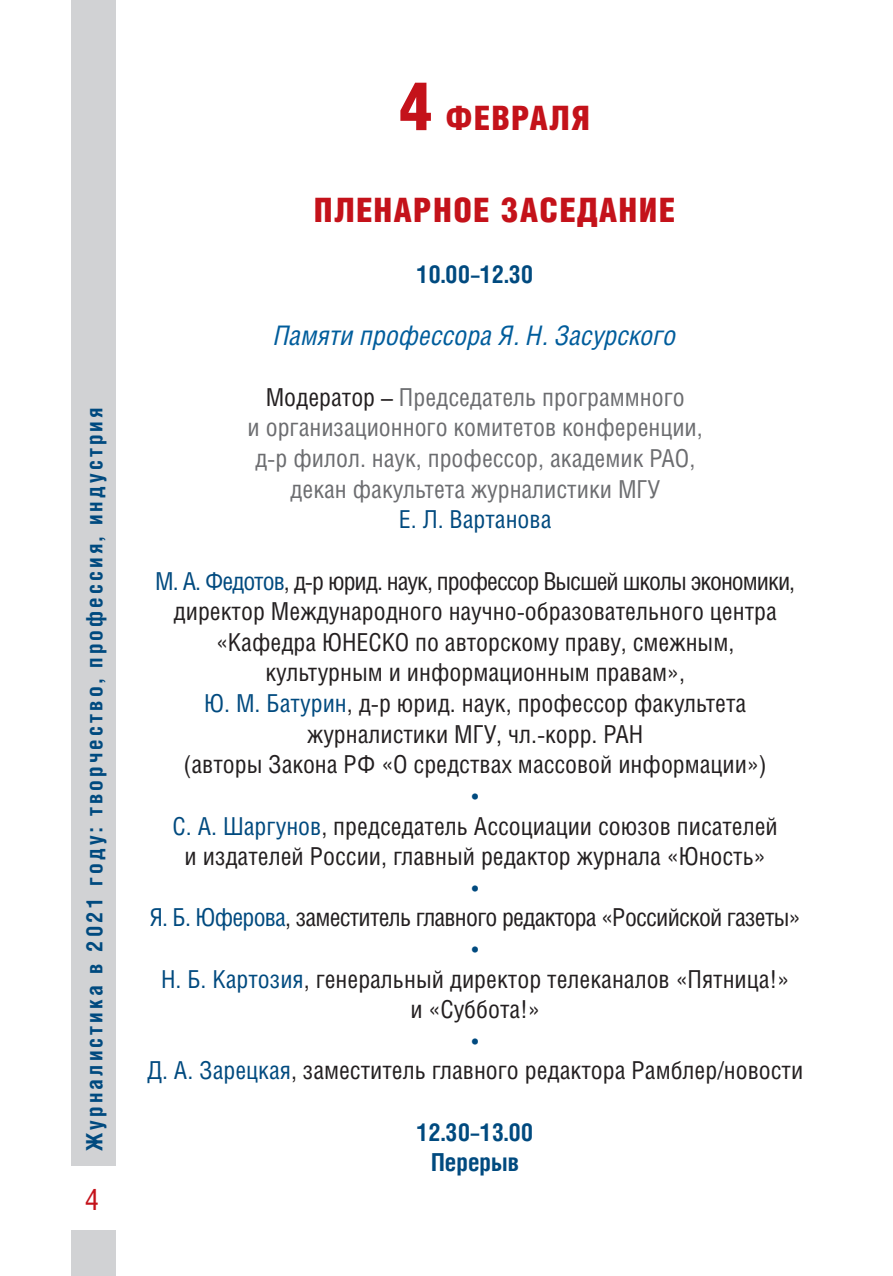
<style>
.page{position:relative;width:893px;height:1276px;background:#fff}
.page>*{position:absolute;margin:0;border:0;box-sizing:border-box;transform-origin:0 0}
.Zagol{font:33.75px "Helios Cond Black C";letter-spacing:.04em;color:#c4121a}
.t1{font:29.25px "Helios Cond";color:#c4121a}
.Nazv_seccii{font:italic 27px "Helios Cond";color:#005d9c}
.Text{font:24.75px/30.6px "Helios Cond";color:#231f20;text-align:center}
.Text-2{font:24.75px/30.6px "Helios Cond";color:#6c6d70;text-align:center}
.Text-3{font:24.75px "Helios Cond";letter-spacing:-.03em;color:#231f20}
.data-vremya{font:700 24.75px/30.6px "Helios Cond C";color:#004a7f;text-align:center}
.Text-4{font:24.75px "Helios Cond";color:#004a7f}
.t2{font:700 22.5px "Helios Cond";letter-spacing:.14em;color:#004a7f}
.s1{font-size:67.5px}
.s2{color:#231f20}
.s3{color:#004a7f}
</style>
<div class="page">
<div style="left:71px;top:0;width:45px;height:1276px;background:#d1d2d4"></div>
<div style="left:60px;top:1166px;width:64px;height:63px;background:#fff"></div>
<p class="t2" style="left:81px;top:1150px;width:744px;rotate:-90deg">Журналистика в 2021 году: творчество, профессия, индустрия</p>
<p class="t1" style="left:85px;top:1181px;width:16px">4</p>
<p class="Zagol" style="left:399px;top:99px;width:193px"><span class="s1">4</span> ФЕВРАЛЯ</p>
<p class="Zagol" style="left:314px;top:191px;width:363px">ПЛЕНАРНОЕ ЗАСЕДАНИЕ</p>
<p class="data-vremya" style="left:417px;top:258px;width:118px">10.00–12.30</p>
<p class="Nazv_seccii" style="left:274px;top:319px;width:404px">Памяти профессора Я. Н. Засурского</p>
<p class="Text-2" style="left:248px;top:381px;width:457px"><span class="s2">Модератор –</span> Председатель программного<br>и организационного комитетов конференции, д-р филол. наук, профессор, академик РАО,</p>
<p class="Text-2" style="left:290px;top:473px;width:371px">декан факультета журналистики МГУ</p>
<p class="Text-4" style="left:399px;top:504px;width:154px">Е. Л. Вартанова</p>
<p class="Text" style="left:155px;top:565px;width:641px"><span class="s3">М. А. Федотов</span>, д-р юрид. наук, профессор Высшей школы экономики, директор Международного научно-образовательного центра «Кафедра ЮНЕСКО по авторскому праву, смежным, культурным и информационным правам»,</p>
<p class="Text" style="left:184px;top:687px;width:585px"><span class="s3">Ю. М. Батурин</span>, д-р юрид. наук, профессор факультета журналистики МГУ, чл.-корр. РАН<br>(авторы Закона РФ «О средствах массовой информации»)</p>
<p class="Text-4" style="left:472px;top:780px;width:8px">•</p>
<p class="Text" style="left:173px;top:810px;width:607px"><span class="s3">С. А. Шаргунов</span>, председатель Ассоциации союзов писателей и издателей России, главный редактор журнала «Юность»</p>
<p class="Text-4" style="left:472px;top:872px;width:8px">•</p>
<p class="Text-3" style="left:150px;top:902px;width:652px"><span class="s3">Я. Б. Юферова</span>, заместитель главного редактора «Российской газеты»</p>
<p class="Text-4" style="left:472px;top:933px;width:8px">•</p>
<p class="Text" style="left:161px;top:963px;width:630px"><span class="s3">Н. Б. Картозия</span>, генеральный директор телеканалов «Пятница!» и «Суббота!»</p>
<p class="Text-4" style="left:472px;top:1025px;width:8px">•</p>
<p class="Text" style="left:147px;top:1055px;width:658px"><span class="s3">Д. А. Зарецкая</span>, заместитель главного редактора Рамблер/новости</p>
<p class="data-vremya" style="left:417px;top:1116px;width:118px">12.30–13.00<br>Перерыв</p>
</div>
